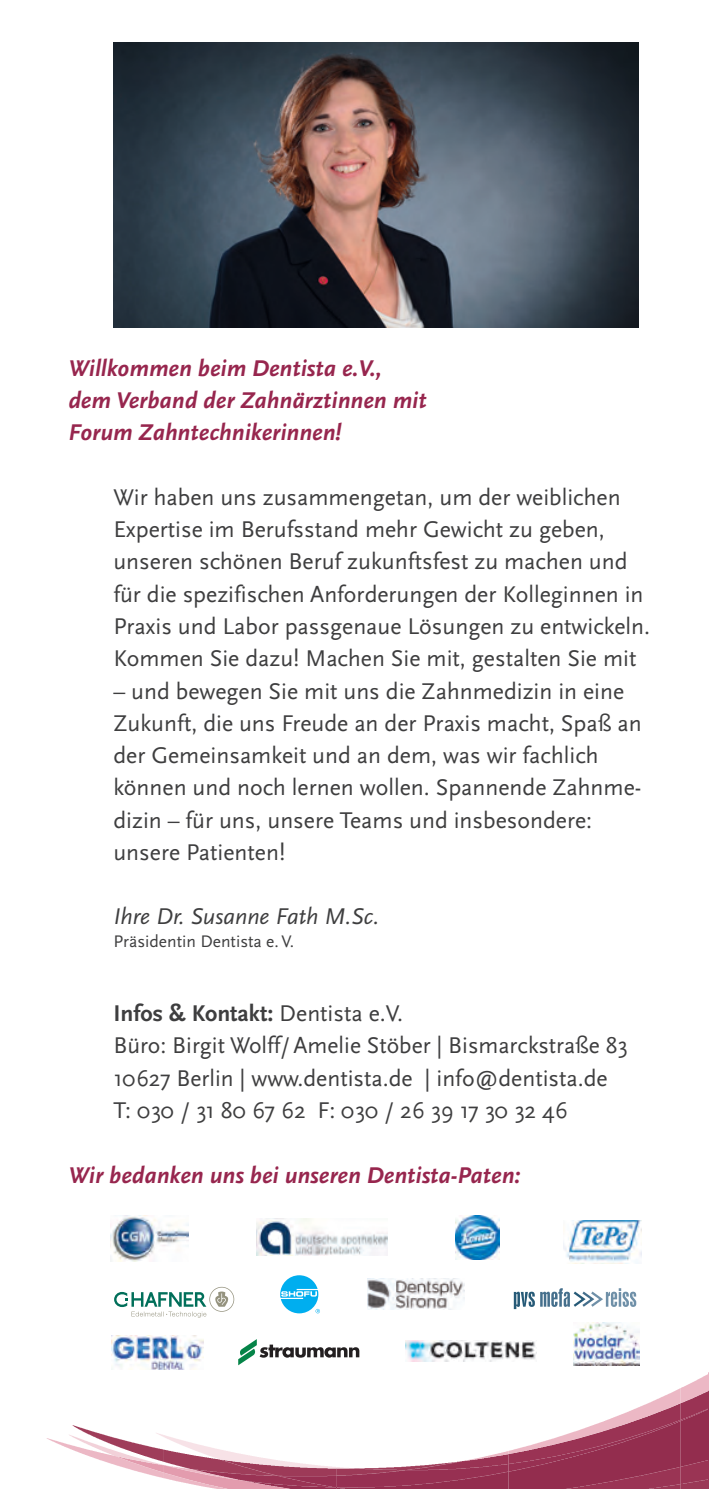
<style>
.page{position:relative;width:709px;height:1489px;background:#fff}
.page>*{position:absolute;margin:0;border:0;box-sizing:border-box;transform-origin:0 0}
.t1{font:23.75px/32.2px "Scala Sans OT";color:#3e3e3f}
.t2{font:italic 700 23.75px/32.2px "Scala Sans OT";color:#97264e}
.t3{font:italic 23.75px "Scala Sans OT";color:#3e3e3f}
.t4{font:17.5px "Scala Sans OT";color:#3e3e3f}
.s1{font-weight:700}
</style>
<div class="page">
<img style="left:113px;top:43px;width:525px;height:284px">
<svg style="left:110px;top:1260px;width:31px;height:2px"></svg>
<img style="left:110px;top:1215px;width:79px;height:45px">
<img style="left:256px;top:1218px;width:131px;height:36px">
<img style="left:574px;top:1322px;width:65px;height:16px">
<svg style="left:280px;top:1275px;width:40px;height:38px"></svg>
<img style="left:563px;top:1220px;width:78px;height:43px">
<svg style="left:46px;top:1338px;width:663px;height:151px"></svg>
<div style="left:402px;top:1340px;width:136px;height:21px;background:#fff"></div>
<img style="left:406px;top:1340px;width:130px;height:21px">
<svg style="left:114px;top:1286px;width:120px;height:31px"></svg>
<svg style="left:203px;top:1338px;width:2px;height:31px"></svg>
<img style="left:112px;top:1335px;width:91px;height:34px">
<svg style="left:514px;top:1288px;width:122px;height:20px"></svg>
<svg style="left:455px;top:1259px;width:44px;height:1px"></svg>
<img style="left:455px;top:1215px;width:44px;height:44px">
<img style="left:367px;top:1278px;width:97px;height:31px">
<p class="t2" style="left:68px;top:354px;width:360px">Willkommen beim Dentista e.V., dem Verband der Zahnärztinnen mit<br>Forum Zahntechnikerinnen!</p>
<p class="t1" style="left:113px;top:483px;width:538px">Wir haben uns zusammengetan, um der weiblichen Expertise im Berufsstand mehr Gewicht zu geben, unseren schönen Beruf zukunftsfest zu machen und für die spezifischen Anforderungen der Kolleginnen in Praxis und Labor passgenaue Lösungen zu entwickeln.<br>Kommen Sie dazu! Machen Sie mit, gestalten Sie mit</p>
<p class="t1" style="left:113px;top:676px;width:530px">– und bewegen Sie mit uns die Zahnmedizin in eine Zukunft, die uns Freude an der Praxis macht, Spaß an der Gemeinsamkeit und an dem, was wir fachlich können und noch lernen wollen. Spannende Zahnme&shy;dizin – für uns, unsere Teams und insbesondere: unsere Patienten!</p>
<p class="t3" style="left:113px;top:906px;width:267px">Ihre Dr. Susanne Fath M.Sc.</p>
<p class="t4" style="left:113px;top:934px;width:182px">Präsidentin Dentista e. V.</p>
<p class="t1" style="left:113px;top:999px;width:515px"><span class="s1">Infos &amp; Kontakt:</span> Dentista e.V.<br>Büro: Birgit Wolff/ Amelie Stöber | Bismarckstraße 83<br>10627 Berlin | www.dentista.de | info@dentista.de T: 030 / 31 80 67 62 F: 030 / 26 39 17 30 32 46</p>
<p class="t2" style="left:68px;top:1160px;width:453px">Wir bedanken uns bei unseren Dentista-Paten:</p>
</div>
